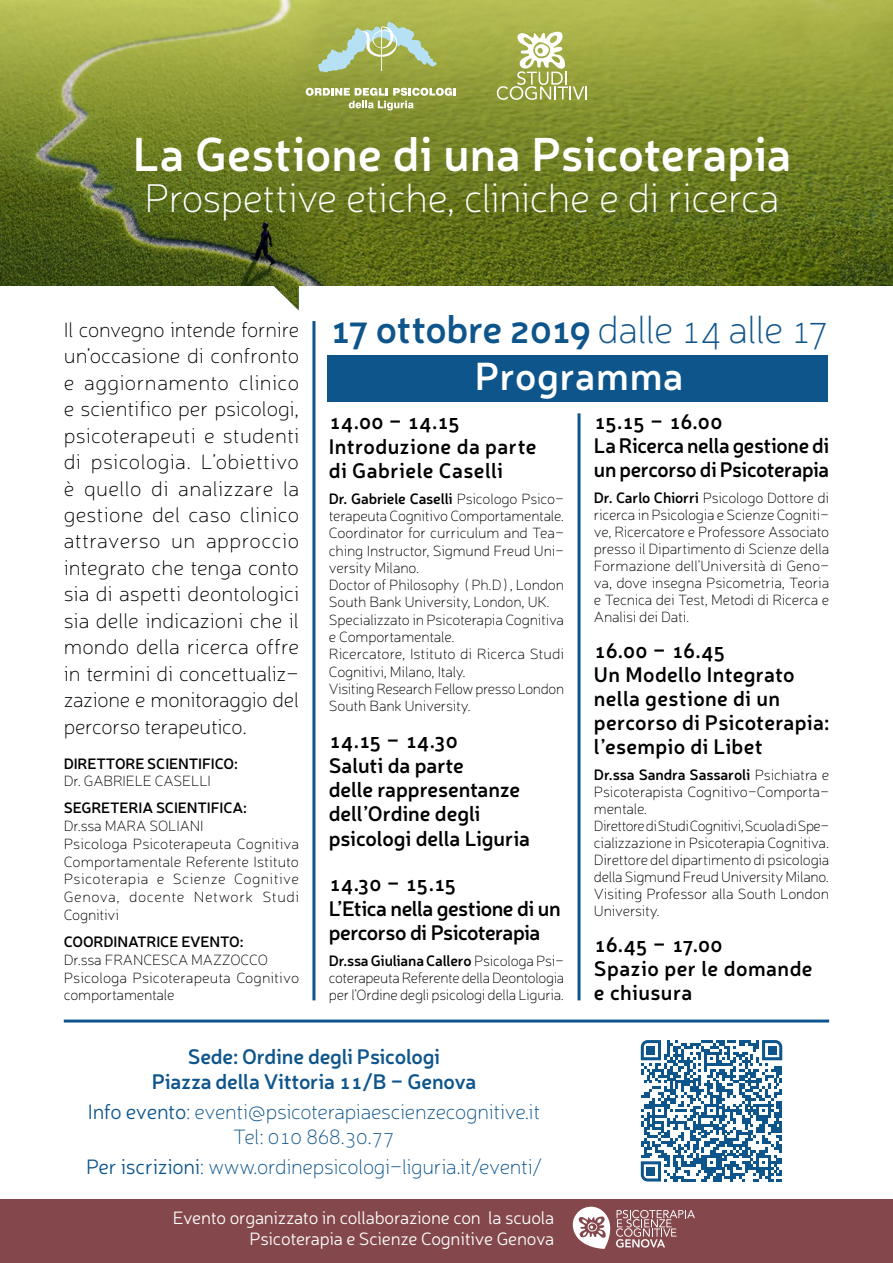
<style>
.page{position:relative;width:893px;height:1263px;background:#fff}
.page>*{position:absolute;margin:0;border:0;box-sizing:border-box;transform-origin:0 0}
.t1{font:600 47.4px "Neris";color:#fff}
.t2{font:100 40.65px "Neris";letter-spacing:-.02em;color:#fff}
.t3{font:600 39px/46.8px "Neris";letter-spacing:-.005em;color:#0e558c;text-align:center}
.t4{font:100 21px/26.4px "Neris";letter-spacing:-.01em;color:#000;text-align:justify}
.t5{font:600 21px/24.3px "Neris";color:#000}
.t6{font:100 21px/25.5px "Neris";letter-spacing:-.01em;color:#0e558c;text-align:center}
.t7{font:600 21px/24.3px "Neris";letter-spacing:.02em;color:#000}
.t8{font:600 21px/24px "Neris";letter-spacing:-.02em;color:#000}
.t9{font:600 21px/24.3px "Neris";letter-spacing:-.025em;color:#000}
.t10{font:600 21px/25.5px "Neris";letter-spacing:-.01em;color:#0e558c;text-align:center}
.t11{font:300 18px/21px "Neris";letter-spacing:-.01em;color:#fff;text-align:right}
.t12{font:100 15px/17px "Neris";letter-spacing:-.01em;color:#000}
.t13{font:600 15px "Neris";letter-spacing:-.01em;color:#000}
.s1{font-weight:100}
.s2{color:#fff}
.s3{font-weight:600}
.s4{font-weight:300}
</style>
<div class="page">
<img style="left:0;top:0;width:893px;height:310px">
<div style="left:0;top:1199px;width:893px;height:64px;background:#84474b"></div>
<div style="left:327px;top:356px;width:501px;height:46px;background:#0e558c"></div>
<hr style="left:312px;top:321px;width:3px;height:679px;background:#0e558c">
<hr style="left:64px;top:1019px;width:765px;height:3px;background:#0e558c">
<hr style="left:577px;top:413px;width:3px;height:587px;background:#0e558c">
<svg style="left:641px;top:1040px;width:141px;height:141px"></svg>
<div style="left:647px;top:1046px;width:8px;height:8px;background:#0e558c"></div>
<div style="left:768px;top:1046px;width:8px;height:8px;background:#0e558c"></div>
<div style="left:647px;top:1167px;width:8px;height:9px;background:#0e558c"></div>
<svg style="left:573px;top:1207px;width:122px;height:42px"></svg>
<svg style="left:318px;top:21px;width:119px;height:51px;background:#acbf80"></svg>
<svg style="left:306px;top:88px;width:150px;height:22px"></svg>
<svg style="left:497px;top:32px;width:90px;height:68px"></svg>
<h1 class="t1" style="left:133px;top:122px;width:660px">La Gestione di una Psicoterapia</h1>
<h2 class="t2" style="left:145px;top:173px;width:637px">Prospettive etiche, cliniche e di ricerca</h2>
<p class="t4" style="left:64px;top:316px;width:237px">Il convegno intende fornire un’occasione di confronto e aggiornamento clinico e scientifico per psicologi, psicoterapeuti e studenti di psicologia. L’obiettivo è quello di analizzare la gestione del caso clinico attraverso un approccio integrato che tenga conto sia di aspetti deontologici sia delle indicazioni che il mondo della ricerca offre in termini di concettualiz&shy;zazione e monitoraggio del percorso terapeutico.</p>
<p class="t13" style="left:64px;top:753px;width:175px">DIRETTORE SCIENTIFICO:</p>
<p class="t12" style="left:64px;top:772px;width:149px">Dr. GABRIELE CASELLI</p>
<p class="t13" style="left:64px;top:797px;width:185px">SEGRETERIA SCIENTIFICA:</p>
<p class="t12" style="left:64px;top:816px;width:237px;line-height:17.9px">Dr.ssa MARA SOLIANI<br>Psicologa Psicoterapeuta Cognitiva<br>Comportamentale Referente Istituto<br>Psicoterapia e Scienze Cognitive<br>Genova, docente Network Studi<br>Cognitivi</p>
<p class="t13" style="left:64px;top:931px;width:181px">COORDINATRICE EVENTO:</p>
<p class="t12" style="left:64px;top:950px;width:237px;line-height:17.9px">Dr.ssa FRANCESCA MAZZOCCO<br>Psicologa Psicoterapeuta Cognitivo comportamentale</p>
<h3 class="t3" style="left:329px;top:304px;width:502px">17 ottobre 2019 <span class="s1">dalle 14 alle 17<br></span><span class="s2">Programma</span></h3>
<h3 class="t7" style="left:329px;top:409px;width:209px">14.00 - 14.15<br>Introduzione da parte di Gabriele Caselli</h3>
<p class="t12" style="left:329px;top:490px;width:237px"><span class="s3">Dr. Gabriele Caselli</span> Psicologo Psico&shy;terapeuta Cognitivo Comportamentale.<br>Coordinator for curriculum and Tea&shy;ching Instructor, Sigmund Freud Uni&shy;versity Milano.<br>Doctor of Philosophy (Ph.D), London South Bank University, London, UK.<br>Specializzato in Psicoterapia Cognitiva e Comportamentale.<br>Ricercatore, Istituto di Ricerca Studi Cognitivi, Milano, Italy.<br>Visiting Research Fellow presso London South Bank University.</p>
<h3 class="t5" style="left:329px;top:728px;width:203px">14.15 - 14.30<br>Saluti da parte<br>delle rappresentanze dell’Ordine degli psicologi della Liguria</h3>
<h3 class="t9" style="left:329px;top:871px;width:233px">14.30 - 15.15<br>L’Etica nella gestione di un percorso di Psicoterapia</h3>
<p class="t12" style="left:329px;top:952px;width:237px;text-align:justify"><span class="s3">Dr.ssa Giuliana Callero</span> Psicologa Psi&shy;coterapeuta Referente della Deontologia per l’Ordine degli psicologi della Liguria.</p>
<h3 class="t8" style="left:594px;top:409px;width:237px">15.15 - 16.00<br>La Ricerca nella gestione di un percorso di Psicoterapia</h3>
<p class="t12" style="left:594px;top:489px;width:237px;text-align:justify"><span class="s3">Dr. Carlo Chiorri</span> Psicologo Dottore di ricerca in Psicologia e Scienze Cogniti&shy;ve, Ricercatore e Professore Associato presso il Dipartimento di Scienze della Formazione dell’Università di Geno&shy;va, dove insegna Psicometria, Teoria e Tecnica dei Test, Metodi di Ricerca e Analisi dei Dati.</p>
<h3 class="t5" style="left:594px;top:638px;width:237px">16.00 - 16.45<br>Un Modello Integrato nella gestione di un percorso di Psicoterapia: l’esempio di Libet</h3>
<p class="t12" style="left:594px;top:766px;width:237px"><span class="s3">Dr.ssa Sandra Sassaroli</span> Psichiatra e Psicoterapista Cognitivo-Comporta&shy;mentale.<br>Direttore di Studi Cognitivi, Scuola di Spe&shy;cializzazione in Psicoterapia Cognitiva.<br>Direttore del dipartimento di psicologia della Sigmund Freud University Milano.<br>Visiting Professor alla South London University.</p>
<h3 class="t7" style="left:594px;top:932px;width:220px">16.45 - 17.00<br>Spazio per le domande e chiusura</h3>
<h3 class="t10" style="left:152px;top:1042px;width:326px">Sede: Ordine degli Psicologi<br>Piazza della Vittoria 11/B - Genova</h3>
<h3 class="t6" style="left:88px;top:1098px;width:454px"><span class="s4">Info evento</span>: eventi@psicoterapiaescienzecognitive.it<br>Tel: 010 868.30.77</h3>
<h3 class="t6" style="left:86px;top:1153px;width:457px"><span class="s4">Per iscrizioni</span>: www.ordinepsicologi-liguria.it/eventi/</h3>
<p class="t11" style="left:173px;top:1207px;width:383px">Evento organizzato in collaborazione con la scuola<br>Psicoterapia e Scienze Cognitive Genova</p>
</div>
